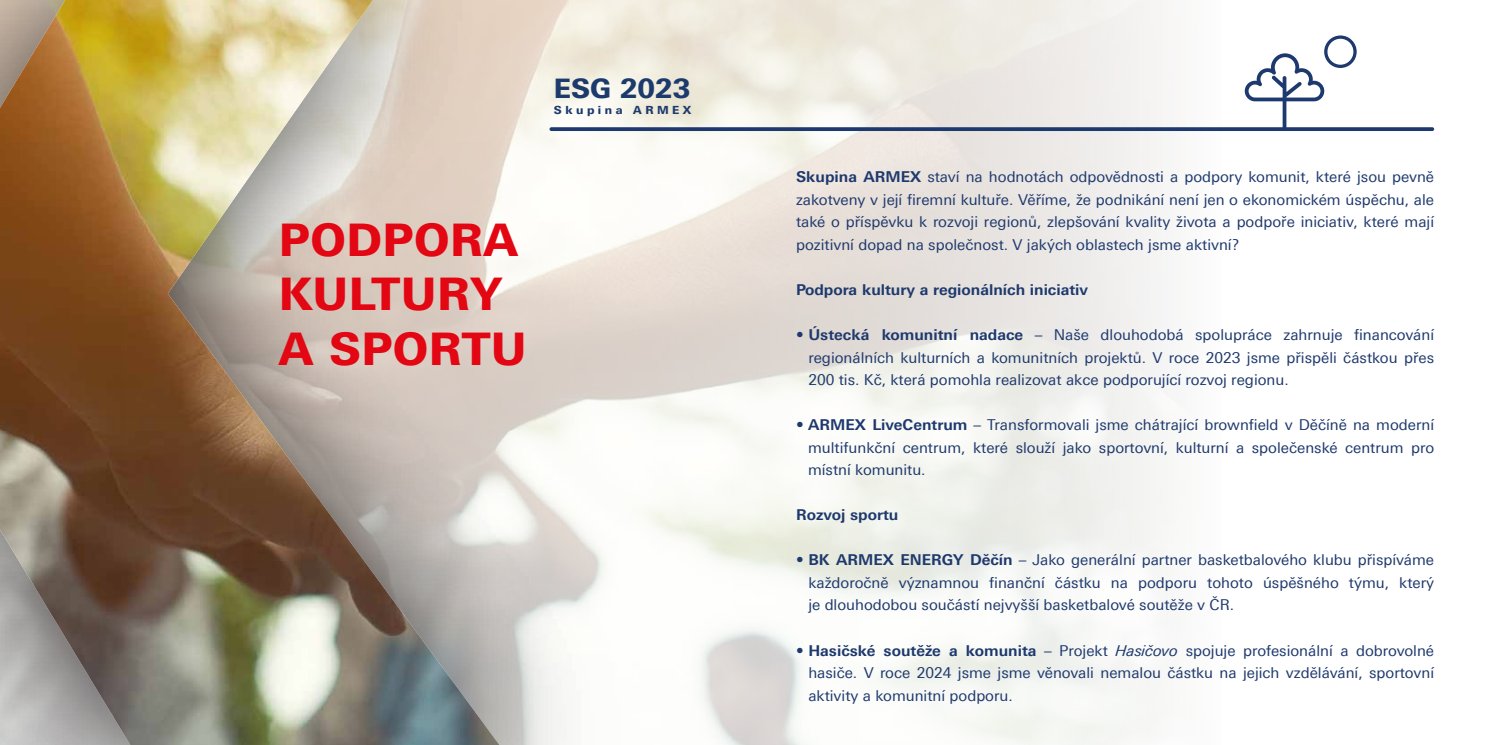
<style>
.page{position:relative;width:1489px;height:745px;background:#fff}
.page>*{position:absolute;margin:0;border:0;box-sizing:border-box;transform-origin:0 0}
.t1{font:800 45px/54px "Univers Next Pro";letter-spacing:.01em;color:#e30613}
.t2{font:800 26.88px "Univers Next Pro";color:#1c3a6c}
.t3{font:15px/22.5px "Univers Next Pro";color:#1e396d;text-align:justify}
.t4{font:700 15px "Univers Next Pro";color:#1e396d}
.t5{font:800 11.25px "Univers Next Pro";letter-spacing:.31em;color:#1c3a6c}
.s1{font-weight:700}
.s2{font-style:italic}
</style>
<div class="page">
<div style="left:0;top:0;width:621px;height:744px;background:#000;opacity:.75"></div>
<img style="left:0;top:0;width:499px;height:744px">
<svg style="left:549px;top:53px;width:884px;height:78px"></svg>
<svg style="left:1323px;top:35px;width:33px;height:33px"></svg>
<h2 class="t2" style="left:554px;top:72px;width:138px">ESG 2023</h2>
<p class="t5" style="left:554px;top:103px;width:139px">Skupina ARMEX</p>
<h1 class="t1" style="left:279px;top:212px;width:249px">PODPORA<br>KULTURY<br>A SPORTU</h1>
<p class="t3" style="left:796px;top:166px;width:639px"><span class="s1">Skupina ARMEX</span> staví na hodnotách odpovědnosti a podpory komunit, které jsou pevně zakotveny v její firemní kultuře. Věříme, že podnikání není jen o ekonomickém úspěchu, ale také o příspěvku k rozvoji regionů, zlepšování kvality života a podpoře iniciativ, které mají pozitivní dopad na společnost. V jakých oblastech jsme aktivní?</p>
<p class="t4" style="left:796px;top:280px;width:293px">Podpora kultury a regionálních iniciativ</p>
<p class="t3" style="left:808px;top:323px;width:627px;text-indent:-12px"><span class="s1">• Ústecká komunitní nadace</span> – Naše dlouhodobá spolupráce zahrnuje financování regionálních kulturních a komunitních projektů. V roce 2023 jsme přispěli částkou přes 200 tis. Kč, která pomohla realizovat akce podporující rozvoj regionu.</p>
<p class="t3" style="left:808px;top:413px;width:627px;text-indent:-12px">• <span class="s1">ARMEX LiveCentrum</span> – Transformovali jsme chátrající brownfield v Děčíně na moderní multifunkční centrum, které slouží jako sportovní, kulturní a společenské centrum pro místní komunitu.</p>
<p class="t4" style="left:796px;top:505px;width:104px">Rozvoj sportu</p>
<p class="t3" style="left:808px;top:548px;width:627px;text-indent:-12px"><span class="s1">• BK ARMEX ENERGY Děčín</span> – Jako generální partner basketbalového klubu přispíváme každoročně významnou finanční částku na podporu tohoto úspěšného týmu, který je dlouhodobou součástí nejvyšší basketbalové soutěže v ČR.</p>
<p class="t3" style="left:808px;top:638px;width:627px;text-indent:-12px"><span class="s1">• Hasičské soutěže a komunita</span> – Projekt <span class="s2">Hasičovo</span> spojuje profesionální a dobrovolné hasiče. V roce 2024 jsme jsme věnovali nemalou částku na jejich vzdělávání, sportovní aktivity a komunitní podporu.</p>
</div>
